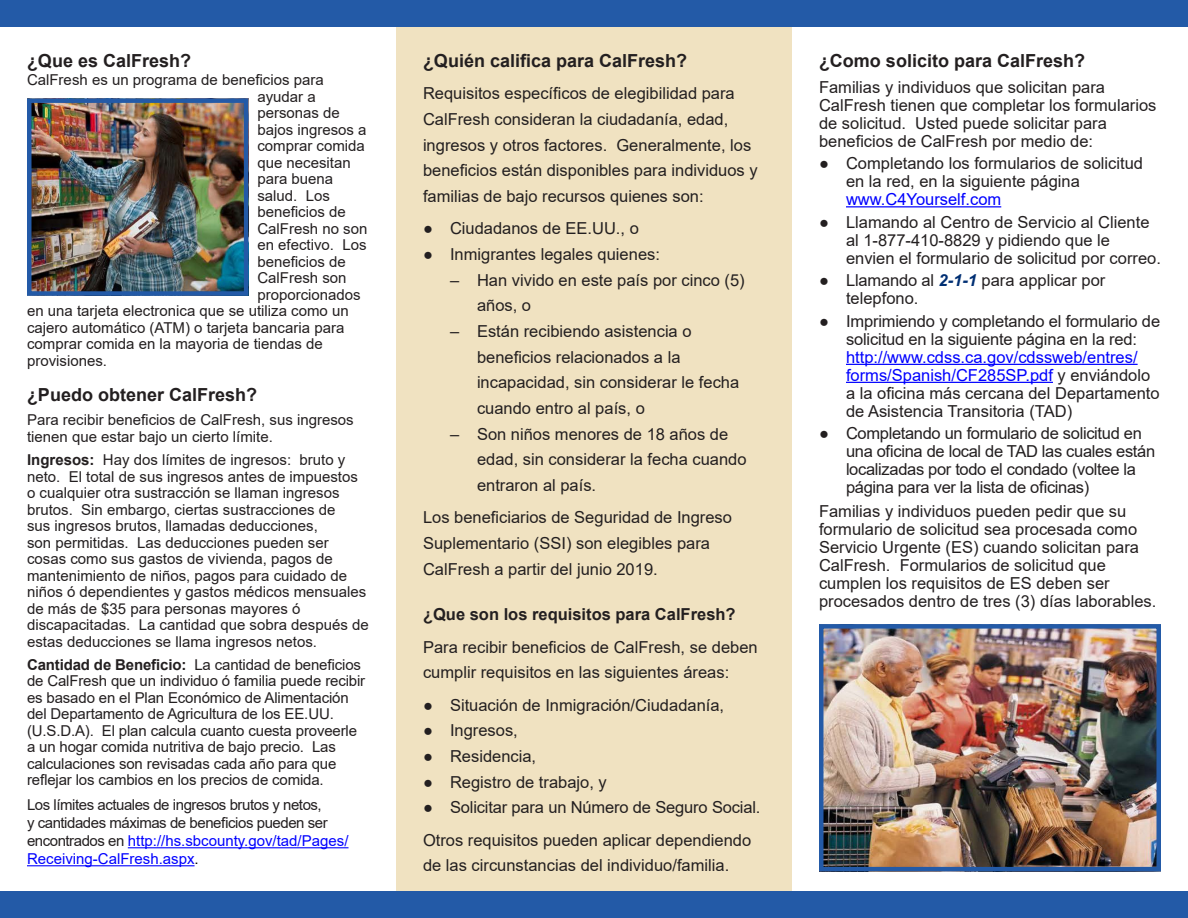
<style>
.page{position:relative;width:1188px;height:918px;background:#fff}
.page>*{position:absolute;margin:0;border:0;box-sizing:border-box;transform-origin:0 0}
.t1{font:700 18px "Arial";color:#231f20}
.t2{font:16.5px/18px "Arial";color:#231f20}
.t3{font:16.5px/18px "Arial";letter-spacing:-.02em;color:#231f20}
.t4{font:700 16.5px "Arial";color:#231f20}
.t5{font:15px/16.5px "Arial";color:#231f20}
.t6{font:15px/18px "Arial";letter-spacing:-.03em;color:#231f20}
.s1{font-weight:700}
.s2{color:#00f}
.s3{color:#000}
.s4{font-weight:700;font-style:italic;color:#002f73}
</style>
<div class="page">
<div style="left:0;top:0;width:1188px;height:27px;background:#235aa7"></div>
<hr style="left:128px;top:847px;width:221px;height:1px;background:#00f">
<hr style="left:27px;top:865px;width:168px;height:1px;background:#00f">
<img style="left:32px;top:103px;width:211px;height:188px">
<div style="left:27px;top:98px;width:221px;height:198px;border:4px solid #235aa7"></div>
<div style="left:396px;top:27px;width:396px;height:877px;background:#f0e2c1"></div>
<div style="left:0;top:891px;width:1188px;height:27px;background:#235aa7"></div>
<img style="left:824px;top:629px;width:332px;height:237px">
<div style="left:819px;top:624px;width:342px;height:247px;border:4px solid #235aa7"></div>
<hr style="left:846px;top:206px;width:155px;height:1px;background:#00f">
<hr style="left:846px;top:364px;width:292px;height:1px;background:#00f">
<hr style="left:846px;top:382px;width:207px;height:1px;background:#00f">
<p class="t1" style="left:27px;top:48px;width:166px">¿Que es CalFresh?</p>
<p class="t5" style="left:27px;top:71px;width:298px">CalFresh es un programa de beneficios para</p>
<p class="t5" style="left:257px;top:88px;width:60px">ayudar a</p>
<p class="t5" style="left:257px;top:104px;width:84px">personas de</p>
<p class="t5" style="left:257px;top:121px;width:111px">bajos ingresos a</p>
<p class="t5" style="left:257px;top:137px;width:109px">comprar comida</p>
<p class="t5" style="left:257px;top:154px;width:95px">que necesitan</p>
<p class="t5" style="left:257px;top:170px;width:77px">para buena</p>
<p class="t5" style="left:257px;top:187px;width:74px">salud. Los</p>
<p class="t5" style="left:257px;top:203px;width:90px">beneficios de</p>
<p class="t5" style="left:257px;top:220px;width:112px">CalFresh no son</p>
<p class="t5" style="left:257px;top:236px;width:111px">en efectivo. Los</p>
<p class="t5" style="left:257px;top:253px;width:90px">beneficios de</p>
<p class="t5" style="left:257px;top:269px;width:91px">CalFresh son</p>
<p class="t5" style="left:257px;top:286px;width:105px">proporcionados</p>
<p class="t5" style="left:27px;top:302px;width:323px">en una tarjeta electronica que se utiliza como un</p>
<p class="t5" style="left:27px;top:319px;width:319px">cajero automático (ATM) o tarjeta bancaria para</p>
<p class="t5" style="left:27px;top:335px;width:297px">comprar comida en la mayoria de tiendas de</p>
<p class="t5" style="left:27px;top:352px;width:82px">provisiones.</p>
<p class="t1" style="left:27px;top:382px;width:232px">¿Puedo obtener CalFresh?</p>
<p class="t5" style="left:27px;top:412px;width:328px">Para recibir beneficios de CalFresh, sus ingresos tienen que estar bajo un cierto límite.</p>
<p class="t5" style="left:27px;top:452px;width:343px"><span class="s1">Ingresos:</span> Hay dos límites de ingresos: bruto y neto. El total de sus ingresos antes de impuestos o cualquier otra sustracción se llaman ingresos brutos. Sin embargo, ciertas sustracciones de<br>sus ingresos brutos, llamadas deducciones,<br>son permitidas. Las deducciones pueden ser cosas como sus gastos de vivienda, pagos de mantenimiento de niños, pagos para cuidado de niños ó dependientes y gastos médicos mensuales de más de $35 para personas mayores ó discapacitadas. La cantidad que sobra después de estas deducciones se llama ingresos netos.</p>
<p class="t5" style="left:27px;top:656px;width:340px"><span class="s1">Cantidad de Beneficio:</span> La cantidad de beneficios de CalFresh que un individuo ó familia puede recibir es basado en el Plan Económico de Alimentación del Departamento de Agricultura de los EE.UU. (U.S.D.A). El plan calcula cuanto cuesta proveerle a un hogar comida nutritiva de bajo precio. Las calculaciones son revisadas cada año para que reflejar los cambios en los precios de comida.</p>
<p class="t6" style="left:27px;top:796px;width:323px">Los límites actuales de ingresos brutos y netos,<br>y cantidades máximas de beneficios pueden ser encontrados en <span class="s2">http://hs.sbcounty.gov/tad/Pages/ Receiving-CalFresh.aspx</span><span class="s3">.</span></p>
<p class="t1" style="left:423px;top:48px;width:266px">¿Quién califica para CalFresh?</p>
<p class="t2" style="left:423px;top:81px;width:336px;line-height:25.7px">Requisitos específicos de elegibilidad para CalFresh consideran la ciudadanía, edad, ingresos y otros factores. Generalmente, los beneficios están disponibles para individuos y familias de bajo recursos quienes son:</p>
<p class="t2" style="left:423px;top:220px;width:217px">● Ciudadanos de EE.UU., o</p>
<p class="t2" style="left:423px;top:245px;width:239px">● Inmigrantes legales quienes:</p>
<p class="t2" style="left:477px;top:267px;width:269px;line-height:25.7px;text-indent:-27px">– Han vivido en este país por cinco (5) años, o</p>
<p class="t2" style="left:477px;top:318px;width:264px;line-height:25.7px;text-indent:-27px">– Están recibiendo asistencia o beneficios relacionados a la incapacidad, sin considerar le fecha cuando entro al país, o</p>
<p class="t2" style="left:477px;top:421px;width:271px;line-height:25.7px;text-indent:-27px">– Son niños menores de 18 años de edad, sin considerar la fecha cuando entraron al país.</p>
<p class="t2" style="left:423px;top:505px;width:311px;line-height:25.7px">Los beneficiarios de Seguridad de Ingreso<br>Suplementario (SSI) son elegibles para<br>CalFresh a partir del junio 2019.</p>
<p class="t4" style="left:423px;top:603px;width:314px">¿Que son los requisitos para CalFresh?</p>
<p class="t2" style="left:423px;top:634px;width:336px;line-height:25.7px">Para recibir beneficios de CalFresh, se deben cumplir requisitos en las siguientes áreas:</p>
<p class="t2" style="left:423px;top:696px;width:303px">● Situación de Inmigración/Ciudadanía,</p>
<p class="t2" style="left:423px;top:722px;width:96px">● Ingresos,</p>
<p class="t2" style="left:423px;top:747px;width:115px">● Residencia,</p>
<p class="t2" style="left:423px;top:773px;width:185px">● Registro de trabajo, y</p>
<p class="t2" style="left:423px;top:798px;width:339px">● Solicitar para un Número de Seguro Social.</p>
<p class="t2" style="left:423px;top:827px;width:330px;line-height:25.7px">Otros requisitos pueden aplicar dependiendo de las circunstancias del individuo/familia.</p>
<p class="t1" style="left:819px;top:48px;width:268px">¿Como solicito para CalFresh?</p>
<p class="t2" style="left:819px;top:78px;width:339px">Familias y individuos que solicitan para CalFresh tienen que completar los formularios de solicitud. Usted puede solicitar para beneficios de CalFresh por medio de:</p>
<p class="t2" style="left:846px;top:154px;width:299px;text-indent:-27px">● Completando los formularios de solicitud en la red, en la siguiente página <span class="s2">www.C4Yourself.com</span></p>
<p class="t2" style="left:846px;top:213px;width:316px;text-indent:-27px">● Llamando al Centro de Servicio al Cliente al 1-877-410-8829 y pidiendo que le envien el formulario de solicitud por correo.</p>
<p class="t2" style="left:846px;top:271px;width:261px;text-indent:-27px">● Llamando al <span class="s4">2-1-1</span> para applicar por telepfono.</p>
<p class="t2" style="left:819px;top:312px;width:343px;text-align:center">● Imprimiendo y completando el formulario de solicitud en la siguiente página en la red:</p>
<p class="t2" style="left:846px;top:348px;width:315px"><span class="s2">http://www.cdss.ca.gov/cdssweb/entres/ forms/Spanish/CF285SP.pdf</span> y enviándolo a la oficina más cercana del Departamento de Asistencia Transitoria (TAD)</p>
<p class="t3" style="left:846px;top:424px;width:311px;text-indent:-27px">● Completando un formulario de solicitud en una oficina de local de TAD las cuales están localizadas por todo el condado (voltee la página para ver la lista de oficinas)</p>
<p class="t2" style="left:819px;top:502px;width:339px">Familias y individuos pueden pedir que su formulario de solicitud sea procesada como Servicio Urgente (ES) cuando solicitan para CalFresh. Formularios de solicitud que cumplen los requisitos de ES deben ser procesados dentro de tres (3) días laborables.</p>
</div>
